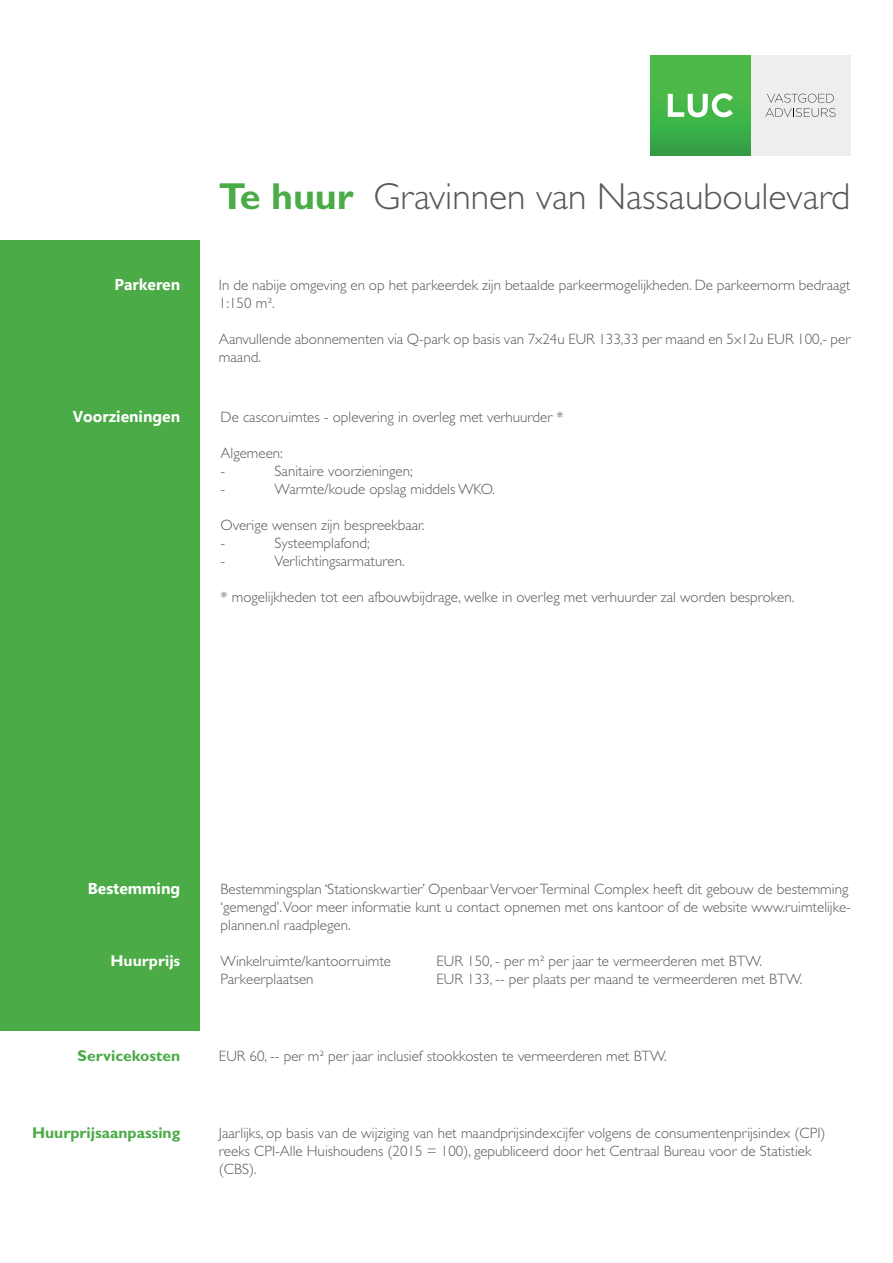
<style>
.page{position:relative;width:893px;height:1263px;background:#fff}
.page>*{position:absolute;margin:0;border:0;box-sizing:border-box;transform-origin:0 0}
.t1{font:300 37.65px "Gill Sans";color:#57585a}
.t2{font:700 37.65px "Gill Sans";color:#4aab47}
.t3{font:700 15.75px "Gill Sans";color:#4aab47}
.t4{font:700 15.75px "Gadugi";color:#fff}
.t5{font:700 15.75px "Gill Sans";color:#fff}
.t6{font:300 15px/18px "Gill Sans";color:#57585a}
</style>
<div class="page">
<div style="left:0;top:240px;width:200px;height:790px;background:#4aab47"></div>
<div style="left:750px;top:55px;width:100px;height:100px;background:#edeeed"></div>
<svg style="left:765px;top:94px;width:70px;height:23px"></svg>
<div style="left:650px;top:55px;width:100px;height:100px;background:linear-gradient(to bottom,#51bf48,#35a748)"></div>
<svg style="left:668px;top:93px;width:65px;height:24px"></svg>
<p class="t4" style="left:115px;top:275px;width:67px">Parkeren</p>
<p class="t4" style="left:73px;top:407px;width:109px">Voorzieningen</p>
<p class="t2" style="left:219px;top:174px;width:136px">Te huur</p>
<p class="t1" style="left:373px;top:175px;width:478px">Gravinnen van Nassauboulevard</p>
<p class="t6" style="left:219px;top:276px;width:633px">In de nabije omgeving en op het parkeerdek zijn betaalde parkeermogelijkheden. De parkeernorm bedraagt<br>1:150 m².</p>
<p class="t6" style="left:219px;top:330px;width:633px">Aanvullende abonnementen via Q-park op basis van 7x24u EUR 133,33 per maand en 5x12u EUR 100,- per maand.</p>
<p class="t6" style="left:221px;top:408px;width:345px">De cascoruimtes - oplevering in overleg met verhuurder *</p>
<p class="t6" style="left:221px;top:444px;width:64px">Algemeen:</p>
<p class="t6" style="left:221px;top:462px;width:6px">-</p>
<p class="t6" style="left:275px;top:462px;width:140px">Sanitaire voorzieningen;</p>
<p class="t6" style="left:221px;top:480px;width:6px">-</p>
<p class="t6" style="left:275px;top:480px;width:222px">Warmte/koude opslag middels WKO.</p>
<p class="t6" style="left:221px;top:516px;width:206px">Overige wensen zijn bespreekbaar.</p>
<p class="t6" style="left:221px;top:534px;width:6px">-</p>
<p class="t6" style="left:275px;top:534px;width:97px">Systeemplafond;</p>
<p class="t6" style="left:221px;top:552px;width:6px">-</p>
<p class="t6" style="left:275px;top:552px;width:132px">Verlichtingsarmaturen.</p>
<p class="t6" style="left:221px;top:588px;width:575px">* mogelijkheden tot een afbouwbijdrage, welke in overleg met verhuurder zal worden besproken.</p>
<p class="t4" style="left:88px;top:879px;width:94px">Bestemming</p>
<p class="t6" style="left:221px;top:880px;width:632px">Bestemmingsplan ‘Stationskwartier’ Openbaar Vervoer Terminal Complex heeft dit gebouw de bestemming ‘gemengd’.Voor meer informatie kunt u contact opnemen met ons kantoor of de website www.ruimtelijke&shy;plannen.nl raadplegen.</p>
<p class="t5" style="left:111px;top:952px;width:71px">Huurprijs</p>
<p class="t6" style="left:221px;top:952px;width:172px">Winkelruimte/kantoorruimte</p>
<p class="t6" style="left:437px;top:952px;width:327px">EUR 150, - per m² per jaar te vermeerderen met BTW.</p>
<p class="t6" style="left:221px;top:970px;width:95px">Parkeerplaatsen</p>
<p class="t6" style="left:437px;top:970px;width:367px">EUR 133, -- per plaats per maand te vermeerderen met BTW.</p>
<p class="t3" style="left:78px;top:1047px;width:104px">Servicekosten</p>
<p class="t6" style="left:219px;top:1047px;width:449px">EUR 60, -- per m² per jaar inclusief stookkosten te vermeerderen met BTW.</p>
<p class="t3" style="left:32px;top:1123px;width:150px">Huurprijsaanpassing</p>
<p class="t6" style="left:219px;top:1124px;width:608px">Jaarlijks, op basis van de wijziging van het maandprijsindexcijfer volgens de consumentenprijsindex (CPI) reeks CPI-Alle Huishoudens (2015 = 100), gepubliceerd door het Centraal Bureau voor de Statistiek (CBS).</p>
</div>
